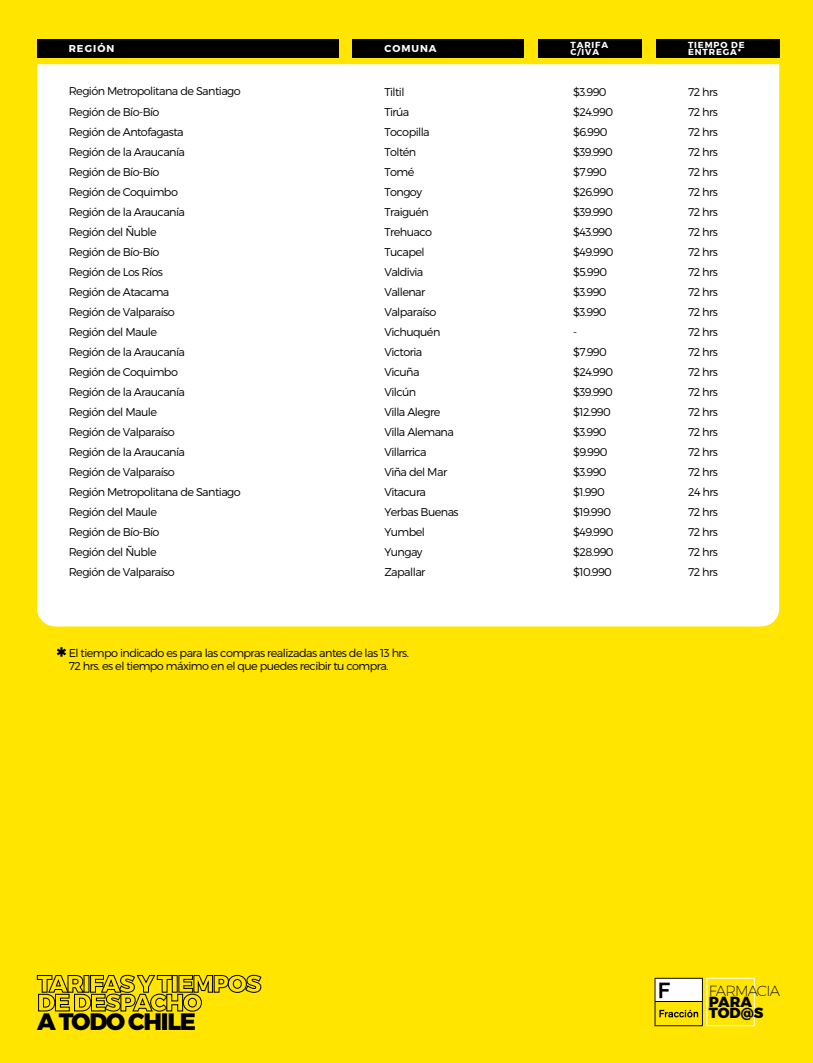
<style>
.page{position:relative;width:813px;height:1063px;background:#fff}
.page>*{position:absolute;margin:0;border:0;box-sizing:border-box;transform-origin:0 0}
.t1{font:23.75px "Trueno Ex Bd";letter-spacing:-.05em;color:#000}
.t2{font:14.62px/11px "Trueno Ex Bd";color:#000}
.t3{font:14.62px "Trueno Ult Lt";letter-spacing:-.055em;color:#000}
.t4{font:11.25px/20px "Trueno Lt";letter-spacing:-.05em;color:#000}
.t5{font:10px "Trueno Bd";letter-spacing:.1em;color:#fff}
.t6{font:8.75px/7.5px "Trueno Bd";letter-spacing:.1em;color:#fff}
</style>
<div class="page">
<div style="left:0;top:0;width:812px;height:1062px;background:#ffe500"></div>
<div style="left:37px;top:64px;width:742px;height:562px;background:#fff"></div>
<div style="left:37px;top:39px;width:301px;height:18px;background:#000"></div>
<div style="left:352px;top:39px;width:172px;height:18px;background:#000"></div>
<div style="left:538px;top:39px;width:103px;height:18px;background:#000"></div>
<div style="left:655px;top:39px;width:124px;height:18px;background:#000"></div>
<svg style="left:57px;top:647px;width:9px;height:9px"></svg>
<svg style="left:37px;top:974px;width:225px;height:37px"></svg>
<svg style="left:654px;top:977px;width:100px;height:49px"></svg>
<p class="t5" style="left:69px;top:42px;width:47px">REGIÓN</p>
<p class="t5" style="left:384px;top:42px;width:54px">COMUNA</p>
<p class="t6" style="left:570px;top:41px;width:39px">TARIFA<br>C/IVA</p>
<p class="t6" style="left:688px;top:41px;width:58px">TIEMPO DE<br>ENTREGA*</p>
<p class="t4" style="left:69px;top:81px;width:173px">Región Metropolitana de Santiago<br>Región de Bío-Bío<br>Región de Antofagasta<br>Región de la Araucanía<br>Región de Bío-Bío<br>Región de Coquimbo<br>Región de la Araucanía<br>Región del Ñuble<br>Región de Bío-Bío<br>Región de Los Ríos<br>Región de Atacama<br>Región de Valparaíso<br>Región del Maule<br>Región de la Araucanía<br>Región de Coquimbo<br>Región de la Araucanía<br>Región del Maule<br>Región de Valparaíso<br>Región de la Araucanía<br>Región de Valparaíso<br>Región Metropolitana de Santiago<br>Región del Maule<br>Región de Bío-Bío<br>Región del Ñuble<br>Región de Valparaíso</p>
<p class="t4" style="left:384px;top:81px;width:76px">Tiltil<br>Tirúa<br>Tocopilla<br>Toltén<br>Tomé<br>Tongoy<br>Traiguén<br>Trehuaco<br>Tucapel<br>Valdivia<br>Vallenar<br>Valparaíso<br>Vichuquén<br>Victoria<br>Vicuña<br>Vilcún<br>Villa Alegre<br>Villa Alemana<br>Villarrica<br>Viña del Mar<br>Vitacura<br>Yerbas Buenas<br>Yumbel<br>Yungay<br>Zapallar</p>
<p class="t4" style="left:573px;top:81px;width:42px">$3.990 $24.990 $6.990 $39.990 $7.990 $26.990 $39.990 $43.990 $49.990 $5.990 $3.990 $3.990<br>- $7.990 $24.990 $39.990 $12.990 $3.990 $9.990 $3.990 $1.990 $19.990 $49.990 $28.990 $10.990</p>
<p class="t4" style="left:688px;top:81px;width:32px;text-align:justify">72 hrs 72 hrs 72 hrs 72 hrs 72 hrs 72 hrs 72 hrs 72 hrs 72 hrs 72 hrs 72 hrs 72 hrs 72 hrs 72 hrs 72 hrs 72 hrs 72 hrs 72 hrs 72 hrs 72 hrs 24 hrs 72 hrs 72 hrs 72 hrs 72 hrs</p>
<p class="t4" style="left:69px;top:645px;width:342px;line-height:13.8px">El tiempo indicado es para las compras realizadas antes de las 13 hrs.<br>72 hrs. es el tiempo máximo en el que puedes recibir tu compra.</p>
<h1 class="t1" style="left:37px;top:1006px;width:160px">A TODO CHILE</h1>
<p class="t3" style="left:709px;top:982px;width:72px">FARMACIA</p>
<p class="t2" style="left:709px;top:996px;width:56px">PARA<br>TOD@S</p>
</div>
